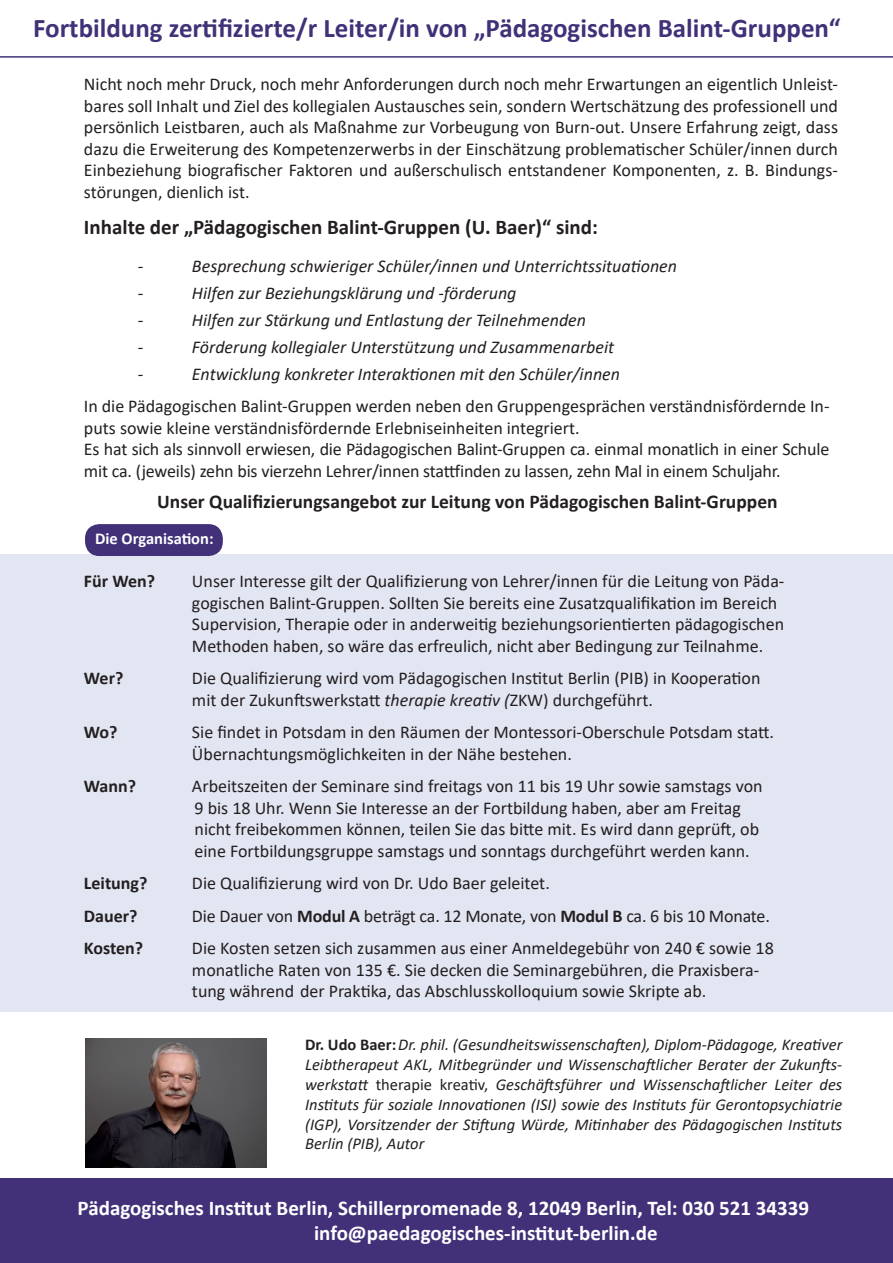
<style>
.page{position:relative;width:893px;height:1263px;background:#fff}
.page>*{position:absolute;margin:0;border:0;box-sizing:border-box;transform-origin:0 0}
.t1{font:700 27px "Calibri";color:#423178}
.t2{font:700 21px/25.2px "Calibri";color:#fff}
.t3{font:700 21px "Calibri";color:#231f20}
.t4{font:700 19.5px "Calibri";color:#231f20}
.t5{font:18px/21.6px "Calibri";color:#231f20}
.t6{font:italic 18px "Calibri";color:#231f20}
.t7{font:700 18px "Calibri";color:#231f20}
.t8{font:italic 16.5px/19.8px "Calibri";color:#231f20;text-align:justify}
.t9{font:700 16.5px "Calibri";color:#fff}
.s1{font-style:italic}
.s2{font-weight:700}
.s3{font-weight:700;font-style:normal}
.s4{font-style:normal}
</style>
<div class="page">
<div style="left:0;top:554px;width:893px;height:457px;background:#e2e5f2"></div>
<div style="left:86px;top:525px;width:136px;height:30px;background:#423178;border-radius:14px"></div>
<div style="left:85px;top:524px;width:138px;height:32px;border:2px solid #423178;border-radius:14px"></div>
<div style="left:0;top:1178px;width:893px;height:85px;background:#423178"></div>
<img style="left:85px;top:1038px;width:181px;height:130px">
<hr style="left:0;top:56px;width:893px;height:2px;background:#423178">
<h1 class="t1" style="left:33px;top:9px;width:809px">Fortbildung zertifizierte/r Leiter/in von „Pädagogischen Balint-Gruppen“</h1>
<p class="t5" style="left:84px;top:73px;width:756px;text-align:justify">Nicht noch mehr Druck, noch mehr Anforderungen durch noch mehr Erwartungen an eigentlich Unleist&shy;bares soll Inhalt und Ziel des kollegialen Austausches sein, sondern Wertschätzung des professionell und persönlich Leistbaren, auch als Maßnahme zur Vorbeugung von Burn-out. Unsere Erfahrung zeigt, dass dazu die Erweiterung des Kompetenzerwerbs in der Einschätzung problematischer Schüler/innen durch Einbeziehung biografischer Faktoren und außerschulisch entstandener Komponenten, z. B. Bindungs&shy;störungen, dienlich ist.</p>
<p class="t3" style="left:84px;top:212px;width:515px">Inhalte der „Pädagogischen Balint-Gruppen (U. Baer)“ sind:</p>
<p class="t6" style="left:138px;top:253px;width:7px">-</p>
<p class="t6" style="left:192px;top:253px;width:487px">Besprechung schwieriger Schüler/innen und Unterrichtssituationen</p>
<p class="t6" style="left:138px;top:280px;width:7px">-</p>
<p class="t6" style="left:192px;top:280px;width:326px">Hilfen zur Beziehungsklärung und -förderung</p>
<p class="t6" style="left:138px;top:307px;width:7px">-</p>
<p class="t6" style="left:192px;top:307px;width:396px">Hilfen zur Stärkung und Entlastung der Teilnehmenden</p>
<p class="t6" style="left:138px;top:334px;width:7px">-</p>
<p class="t6" style="left:192px;top:334px;width:424px">Förderung kollegialer Unterstützung und Zusammenarbeit</p>
<p class="t6" style="left:138px;top:361px;width:7px">-</p>
<p class="t6" style="left:192px;top:361px;width:430px">Entwicklung konkreter Interaktionen mit den Schüler/innen</p>
<p class="t5" style="left:84px;top:395px;width:747px">In die Pädagogischen Balint-Gruppen werden neben den Gruppengesprächen verständnisfördernde In&shy;puts sowie kleine verständnisfördernde Erlebniseinheiten integriert.<br>Es hat sich als sinnvoll erwiesen, die Pädagogischen Balint-Gruppen ca. einmal monatlich in einer Schule mit ca. (jeweils) zehn bis vierzehn Lehrer/innen stattfinden zu lassen, zehn Mal in einem Schuljahr.</p>
<p class="t4" style="left:157px;top:488px;width:622px">Unser Qualifizierungsangebot zur Leitung von Pädagogischen Balint-Gruppen</p>
<p class="t9" style="left:95px;top:526px;width:120px">Die Organisation:</p>
<p class="t7" style="left:84px;top:568px;width:73px">Für Wen?</p>
<p class="t5" style="left:192px;top:570px;width:594px">Unser Interesse gilt der Qualifizierung von Lehrer/innen für die Leitung von Päda&shy;gogischen Balint-Gruppen. Sollten Sie bereits eine Zusatzqualifikation im Bereich Supervision, Therapie oder in anderweitig beziehungsorientierten pädagogischen Methoden haben, so wäre das erfreulich, nicht aber Bedingung zur Teilnahme.</p>
<p class="t7" style="left:84px;top:665px;width:41px">Wer?</p>
<p class="t5" style="left:192px;top:667px;width:570px">Die Qualifizierung wird vom Pädagogischen Institut Berlin (PIB) in Kooperation mit der Zukunftswerkstatt <span class="s1">therapie kreativ (</span>ZKW) durchgeführt.</p>
<p class="t7" style="left:84px;top:719px;width:35px">Wo?</p>
<p class="t5" style="left:192px;top:721px;width:584px">Sie findet in Potsdam in den Räumen der Montessori-Oberschule Potsdam statt.<br>Übernachtungsmöglichkeiten in der Nähe bestehen.</p>
<p class="t7" style="left:84px;top:773px;width:54px">Wann?</p>
<p class="t5" style="left:192px;top:775px;width:572px">Arbeitszeiten der Seminare sind freitags von 11 bis 19 Uhr sowie samstags von 9 bis 18 Uhr. Wenn Sie Interesse an der Fortbildung haben, aber am Freitag nicht freibekommen können, teilen Sie das bitte mit. Es wird dann geprüft, ob eine Fortbildungsgruppe samstags und sonntags durchgeführt werden kann.</p>
<p class="t7" style="left:84px;top:871px;width:65px">Leitung?</p>
<p class="t5" style="left:192px;top:872px;width:359px">Die Qualifizierung wird von Dr. Udo Baer geleitet.</p>
<p class="t7" style="left:84px;top:903px;width:55px">Dauer?</p>
<p class="t5" style="left:192px;top:904px;width:579px">Die Dauer von <span class="s2">Modul A</span> beträgt ca. 12 Monate, von <span class="s2">Modul B</span> ca. 6 bis 10 Monate.</p>
<p class="t7" style="left:84px;top:935px;width:61px">Kosten?</p>
<p class="t5" style="left:192px;top:937px;width:583px">Die Kosten setzen sich zusammen aus einer Anmeldegebühr von 240 € sowie 18 monatliche Raten von 135 €. Sie decken die Seminargebühren, die Praxisbera&shy;tung während der Praktika, das Abschlusskolloquium sowie Skripte ab.</p>
<p class="t8" style="left:305px;top:1034px;width:539px"><span class="s3">Dr. Udo Baer:</span>Dr. phil. (Gesundheitswissenschaften), Diplom-Pädagoge, Kreativer Leibtherapeut AKL, Mitbegründer und Wissenschaftlicher Berater der Zukunfts&shy;werkstatt <span class="s4">therapie kreativ,</span> Geschäftsführer und Wissenschaftlicher Leiter des Instituts für soziale Innovationen (ISI) sowie des Instituts für Gerontopsychiatrie (IGP), Vorsitzender der Stiftung Würde, Mitinhaber des Pädagogischen Instituts Berlin (PIB), Autor</p>
<p class="t2" style="left:314px;top:1195px;width:496px;text-indent:-236px">Pädagogisches Institut Berlin, Schillerpromenade 8, 12049 Berlin, Tel: 030 521 34339 info@paedagogisches-institut-berlin.de</p>
</div>
